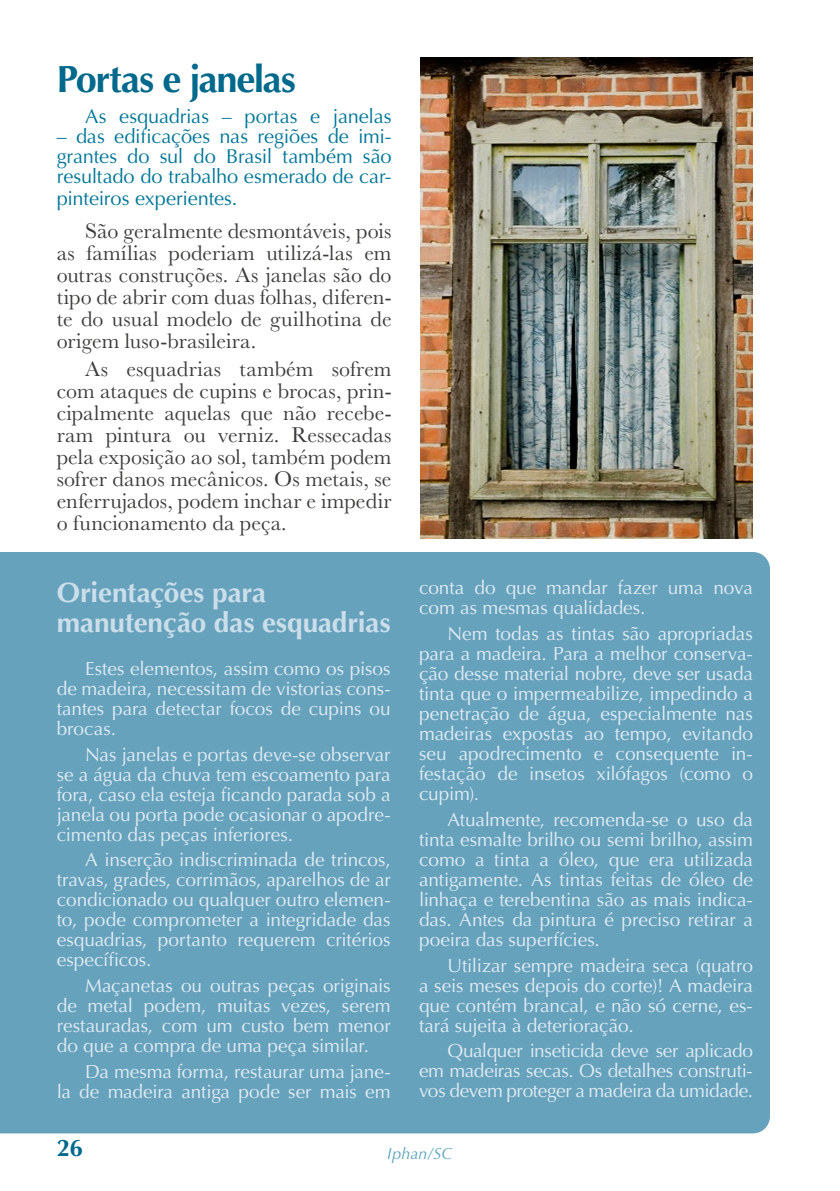
<style>
.page{position:relative;width:840px;height:1191px;background:#fff}
.page>*{position:absolute;margin:0;border:0;box-sizing:border-box;transform-origin:0 0}
.t1{font:700 38px "Optima";letter-spacing:-.035em;color:#00698c}
.t2{font:700 28px/30px "Optima";letter-spacing:-.005em;color:#cbdeea}
.t3{font:700 24px "Optima";color:#00698c}
.t4{font:22px/22px "Baskerville";letter-spacing:.005em;color:#3c3c3b;text-align:justify}
.t5{font:20px/20px "Optima";letter-spacing:-.005em;color:#007698;text-align:justify}
.t6{font:19px/20px "Optima";letter-spacing:-.005em;color:#e0ecf3;text-align:justify}
.t7{font:italic 16px "Optima";color:#1f84a4}
</style>
<div class="page">
<div style="left:0;top:552px;width:769px;height:581px;background:#67a2bd"></div>
<img style="left:420px;top:58px;width:332px;height:481px">
<h1 class="t1" style="left:57px;top:57px;width:240px">Portas e janelas</h1>
<p class="t5" style="left:85px;top:107px;width:308px">As esquadrias – portas e janelas</p>
<p class="t5" style="left:57px;top:127px;width:336px">– das edificações nas regiões de imi&shy;grantes do sul do Brasil também são resultado do trabalho esmerado de car-</p>
<p class="t5" style="left:57px;top:189px;width:182px">pinteiros experientes.</p>
<p class="t4" style="left:57px;top:221px;width:336px;text-indent:28px">São geralmente desmontáveis, pois as famílias poderiam utilizá-las em outras construções. As janelas são do tipo de abrir com duas folhas, diferen&shy;te do usual modelo de guilhotina de origem luso-brasileira.</p>
<p class="t4" style="left:57px;top:358px;width:336px;text-indent:28px">As esquadrias também sofrem com ataques de cupins e brocas, prin&shy;cipalmente aquelas que não recebe&shy;ram pintura ou verniz. Ressecadas pela exposição ao sol, também podem sofrer danos mecânicos. Os metais, se enferrujados, podem inchar e impedir o funcionamento da peça.</p>
<h2 class="t2" style="left:57px;top:578px;width:335px">Orientações para manutenção das esquadrias</h2>
<p class="t6" style="left:57px;top:658px;width:335px;text-indent:28px">Estes elementos, assim como os pisos de madeira, necessitam de vistorias cons&shy;tantes para detectar focos de cupins ou brocas.</p>
<p class="t6" style="left:57px;top:744px;width:335px;text-indent:28px">Nas janelas e portas deve-se observar se a água da chuva tem escoamento para fora, caso ela esteja ficando parada sob a janela ou porta pode ocasionar o apodre&shy;cimento das peças inferiores.</p>
<p class="t6" style="left:57px;top:850px;width:335px;text-indent:28px">A inserção indiscriminada de trincos, travas, grades, corrimãos, aparelhos de ar condicionado ou qualquer outro elemen&shy;to, pode comprometer a integridade das esquadrias, portanto requerem critérios específicos.</p>
<p class="t6" style="left:57px;top:976px;width:335px;text-indent:28px">Maçanetas ou outras peças originais de metal podem, muitas vezes, serem restauradas, com um custo bem menor do que a compra de uma peça similar.</p>
<p class="t6" style="left:57px;top:1061px;width:335px;text-align:right">Da mesma forma, restaurar uma jane-<br>la de madeira antiga pode ser mais em</p>
<p class="t6" style="left:419px;top:578px;width:335px">conta do que mandar fazer uma nova com as mesmas qualidades.</p>
<p class="t6" style="left:419px;top:624px;width:335px;text-indent:28px">Nem todas as tintas são apropriadas para a madeira. Para a melhor conserva&shy;ção desse material nobre, deve ser usada tinta que o impermeabilize, impedindo a penetração de água, especialmente nas madeiras expostas ao tempo, evitando seu apodrecimento e consequente in&shy;festação de insetos xilófagos (como o cupim).</p>
<p class="t6" style="left:419px;top:809px;width:335px;text-indent:28px">Atualmente, recomenda-se o uso da tinta esmalte brilho ou semi brilho, assim como a tinta a óleo, que era utilizada antigamente. As tintas feitas de óleo de linhaça e terebentina são as mais indica&shy;das. Antes da pintura é preciso retirar a poeira das superfícies.</p>
<p class="t6" style="left:419px;top:955px;width:335px;text-indent:28px">Utilizar sempre madeira seca (quatro a seis meses depois do corte)! A madeira que contém brancal, e não só cerne, es&shy;tará sujeita à deterioração.</p>
<p class="t6" style="left:419px;top:1041px;width:335px;text-indent:28px">Qualquer inseticida deve ser aplicado em madeiras secas. Os detalhes construti&shy;vos devem proteger a madeira da umidade.</p>
<p class="t3" style="left:57px;top:1134px;width:28px">26</p>
<p class="t7" style="left:387px;top:1143px;width:66px">Iphan/SC</p>
</div>
